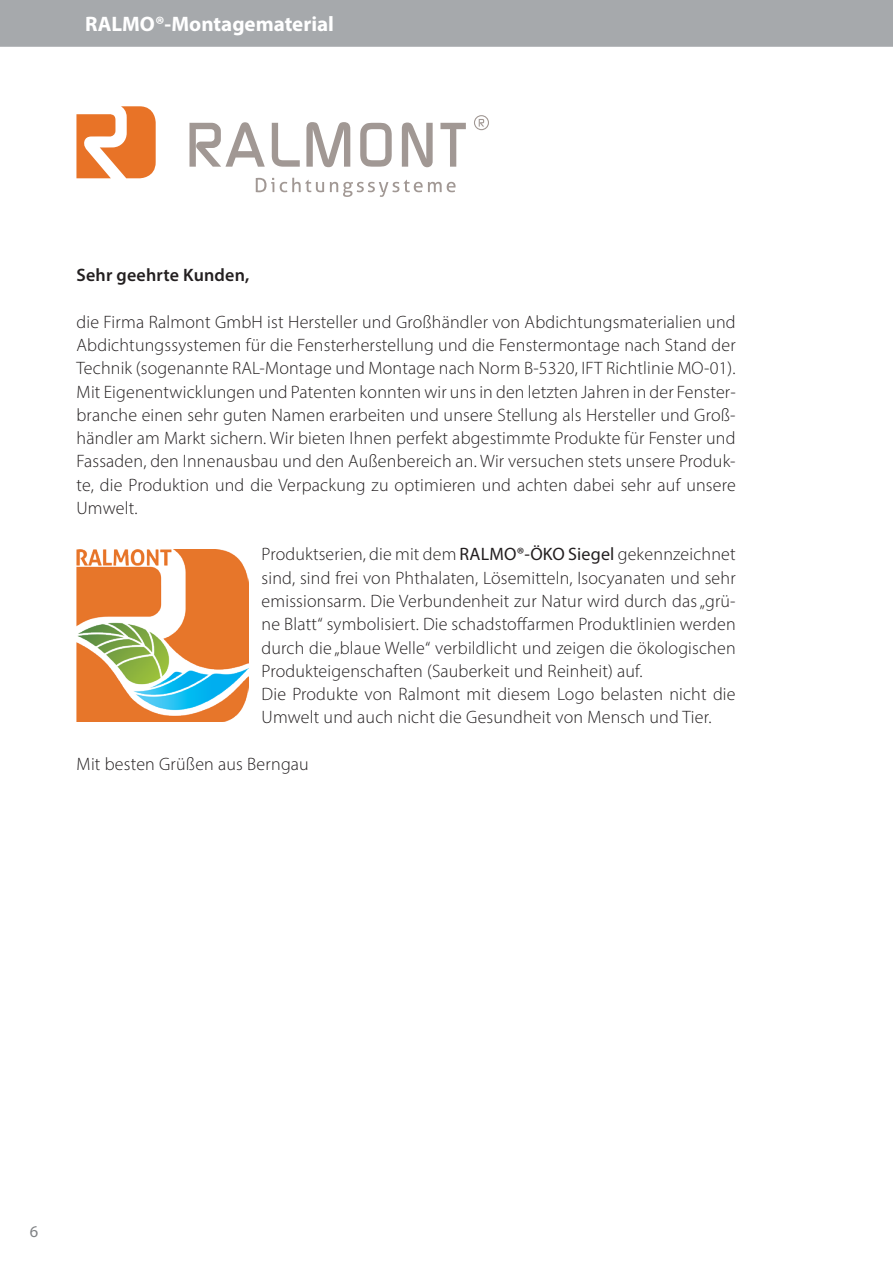
<style>
.page{position:relative;width:893px;height:1263px;background:#fff}
.page>*{position:absolute;margin:0;border:0;box-sizing:border-box;transform-origin:0 0}
.t1{font:700 21px "Myriad Pro";color:#fff}
.t2{font:300 18px/23.2px "Myriad Pro";letter-spacing:.01em;color:#231f20;text-align:justify}
.t3{font:600 18px "Myriad Pro";letter-spacing:.01em;color:#231f20}
.t4{font:16.5px "Myriad Pro";color:#808285}
.s1{font-weight:400}
</style>
<div class="page">
<div style="left:0;top:0;width:893px;height:47px;background:#a6a9ac"></div>
<svg style="left:190px;top:122px;width:75px;height:45px"></svg>
<svg style="left:272px;top:123px;width:28px;height:44px"></svg>
<svg style="left:306px;top:122px;width:44px;height:45px"></svg>
<svg style="left:360px;top:123px;width:32px;height:44px"></svg>
<svg style="left:402px;top:123px;width:31px;height:44px"></svg>
<svg style="left:440px;top:123px;width:26px;height:44px"></svg>
<svg style="left:77px;top:106px;width:79px;height:72px"></svg>
<svg style="left:479px;top:119px;width:5px;height:8px"></svg>
<div style="left:474px;top:115px;width:15px;height:15px;border:1px solid #a19894;border-radius:50%"></div>
<svg style="left:256px;top:178px;width:18px;height:14px"></svg>
<svg style="left:280px;top:178px;width:44px;height:14px"></svg>
<svg style="left:330px;top:180px;width:126px;height:17px"></svg>
<img style="left:77px;top:550px;width:172px;height:172px">
<p class="t1" style="left:85px;top:10px;width:250px">RALMO®-Montagematerial</p>
<p class="t3" style="left:77px;top:264px;width:174px">Sehr geehrte Kunden,</p>
<p class="t2" style="left:77px;top:310px;width:661px">die Firma Ralmont GmbH ist Hersteller und Großhändler von Abdichtungsmaterialien und Abdichtungssystemen für die Fensterherstellung und die Fenstermontage nach Stand der Technik (sogenannte RAL-Montage und Montage nach Norm B-5320, IFT Richtlinie MO-01).<br>Mit Eigenentwicklungen und Patenten konnten wir uns in den letzten Jahren in der Fenster&shy;branche einen sehr guten Namen erarbeiten und unsere Stellung als Hersteller und Groß&shy;händler am Markt sichern. Wir bieten Ihnen perfekt abgestimmte Produkte für Fenster und Fassaden, den Innenausbau und den Außenbereich an. Wir versuchen stets unsere Produk&shy;te, die Produktion und die Verpackung zu optimieren und achten dabei sehr auf unsere Umwelt.</p>
<p class="t2" style="left:262px;top:543px;width:476px;text-align:left">Produktserien, die mit dem <span class="s1">RALMO®-ÖKO Siegel</span> gekennzeichnet sind, sind frei von Phthalaten, Lösemitteln, Isocyanaten und sehr emissionsarm. Die Verbundenheit zur Natur wird durch das „grü&shy;ne Blatt“ symbolisiert. Die schadstoffarmen Produktlinien werden durch die „blaue Welle“ verbildlicht und zeigen die ökologischen Produkteigenschaften (Sauberkeit und Reinheit) auf.<br>Die Produkte von Ralmont mit diesem Logo belasten nicht die Umwelt und auch nicht die Gesundheit von Mensch und Tier.</p>
<p class="t2" style="left:77px;top:752px;width:234px">Mit besten Grüßen aus Berngau</p>
<p class="t4" style="left:30px;top:1221px;width:10px">6</p>
</div>
